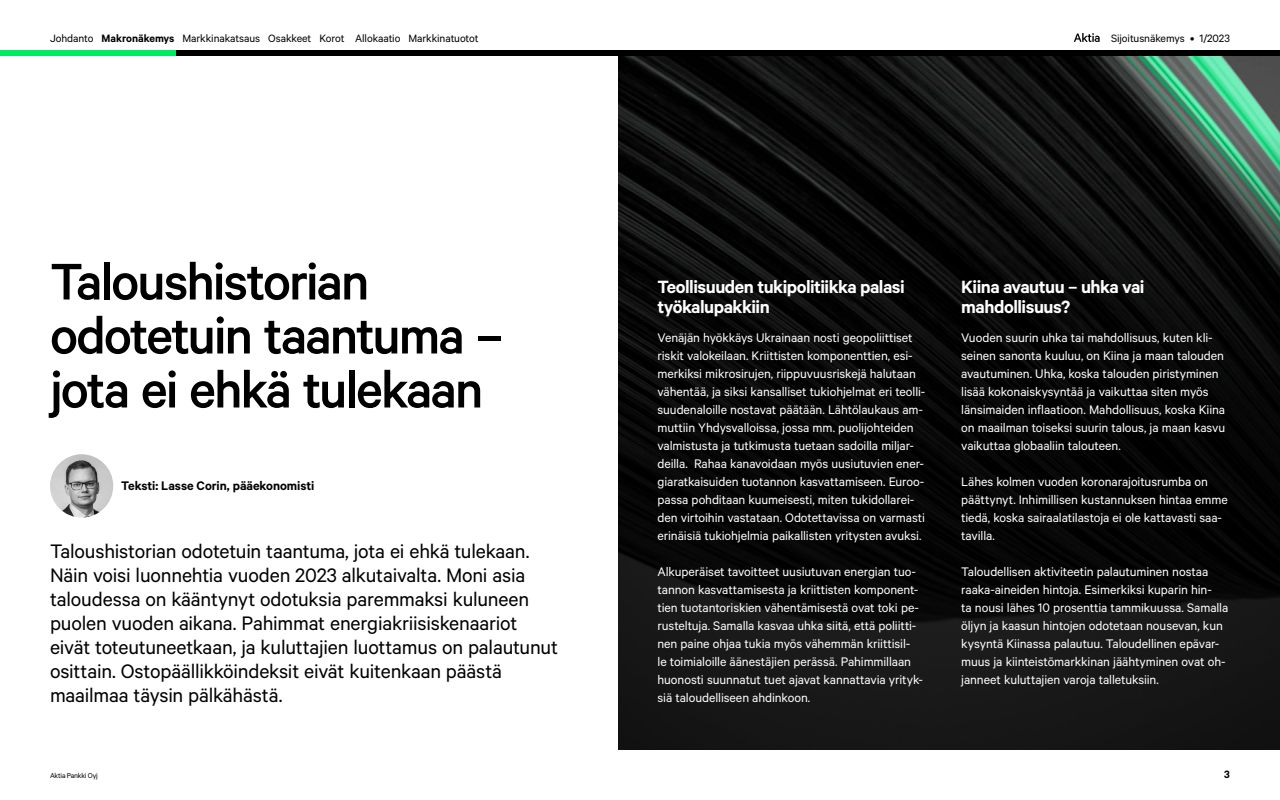
<style>
.page{position:relative;width:1280px;height:800px;background:#fff}
.page>*{position:absolute;margin:0;border:0;box-sizing:border-box;transform-origin:0 0}
.t1{font:500 58px/54px "Calibre";letter-spacing:-.04em;color:#000}
.t2{font:22px/24px "Calibre";letter-spacing:-.01em;color:#000}
.t3{font:600 20px/20px "Calibre";letter-spacing:-.025em;color:#fff}
.t4{font:14px/18px "Calibre";letter-spacing:-.005em;color:#fff}
.t5{font:600 14px "Calibre";letter-spacing:-.005em;color:#000}
.t6{font:12px "Calibre";letter-spacing:-.005em;color:#000}
.t7{font:600 12px "Calibre";color:#000}
.t8{font:8px "Calibre";letter-spacing:-.025em;color:#000}
.s1{font-weight:600}
.s2{font-weight:500}
</style>
<div class="page">
<img style="left:618px;top:56px;width:662px;height:79px">
<svg style="left:618px;top:135px;width:662px;height:615px;background:#0c0d0d"></svg>
<div style="left:176px;top:50px;width:1104px;height:6px;background:#000"></div>
<div style="left:0;top:50px;width:176px;height:6px;background:#00eb64"></div>
<svg style="left:1074px;top:33px;width:26px;height:9px"></svg>
<img style="left:50px;top:454px;width:63px;height:64px;border-radius:32px">
<p class="t6" style="left:50px;top:31px;width:430px">Johdanto <span class="s1">Makronäkemys</span> Markkinakatsaus Osakkeet Korot Allokaatio Markkinatuotot</p>
<p class="t6" style="left:1111px;top:31px;width:120px">Sijoitusnäkemys <span class="s2">•</span> 1/2023</p>
<h1 class="t1" style="left:50px;top:253px;width:454px">Taloushistorian odotetuin taantuma – jota ei ehkä tulekaan</h1>
<p class="t5" style="left:121px;top:477px;width:195px">Teksti: Lasse Corin, pääekonomisti</p>
<p class="t2" style="left:50px;top:538px;width:510px">Taloushistorian odotetuin taantuma, jota ei ehkä tulekaan.<br>Näin voisi luonnehtia vuoden 2023 alkutaivalta. Moni asia taloudessa on kääntynyt odotuksia paremmaksi kuluneen puolen vuoden aikana. Pahimmat energiakriisiskenaariot eivät toteutuneetkaan, ja kuluttajien luottamus on palautunut osittain. Ostopäällikköindeksit eivät kuitenkaan päästä maailmaa täysin pälkähästä.</p>
<h3 class="t3" style="left:658px;top:276px;width:249px">Teollisuuden tukipolitiikka palasi työkalupakkiin</h3>
<p class="t4" style="left:658px;top:328px;width:269px">Venäjän hyökkäys Ukrainaan nosti geopoliittiset riskit valokeilaan. Kriittisten komponenttien, esi&shy;merkiksi mikrosirujen, riippuvuusriskejä halutaan vähentää, ja siksi kansalliset tukiohjelmat eri teolli&shy;suudenaloille nostavat päätään. Lähtölaukaus am&shy;muttiin Yhdysvalloissa, jossa mm. puolijohteiden valmistusta ja tutkimusta tuetaan sadoilla miljar&shy;deilla. Rahaa kanavoidaan myös uusiutuvien ener&shy;giaratkaisuiden tuotannon kasvattamiseen. Euroo&shy;passa pohditaan kuumeisesti, miten tukidollarei&shy;den virtoihin vastataan. Odotettavissa on varmasti erinäisiä tukiohjelmia paikallisten yritysten avuksi.</p>
<p class="t4" style="left:658px;top:562px;width:267px">Alkuperäiset tavoitteet uusiutuvan energian tuo&shy;tannon kasvattamisesta ja kriittisten komponent&shy;tien tuotantoriskien vähentämisestä ovat toki pe&shy;rusteltuja. Samalla kasvaa uhka siitä, että poliitti&shy;nen paine ohjaa tukia myös vähemmän kriittisil-<br>le toimialoille äänestäjien perässä. Pahimmillaan huonosti suunnatut tuet ajavat kannattavia yrityk&shy;siä taloudelliseen ahdinkoon.</p>
<h3 class="t3" style="left:961px;top:276px;width:185px">Kiina avautuu – uhka vai mahdollisuus?</h3>
<p class="t4" style="left:961px;top:328px;width:266px">Vuoden suurin uhka tai mahdollisuus, kuten kli&shy;seinen sanonta kuuluu, on Kiina ja maan talouden avautuminen. Uhka, koska talouden piristyminen lisää kokonaiskysyntää ja vaikuttaa siten myös länsimaiden inflaatioon. Mahdollisuus, koska Kiina on maailman toiseksi suurin talous, ja maan kasvu vaikuttaa globaaliin talouteen.</p>
<p class="t4" style="left:961px;top:472px;width:268px">Lähes kolmen vuoden koronarajoitusrumba on päättynyt. Inhimillisen kustannuksen hintaa emme tiedä, koska sairaalatilastoja ei ole kattavasti saa&shy;tavilla.</p>
<p class="t4" style="left:961px;top:562px;width:269px">Taloudellisen aktiviteetin palautuminen nostaa raaka-aineiden hintoja. Esimerkiksi kuparin hin-<br>ta nousi lähes 10 prosenttia tammikuussa. Samalla öljyn ja kaasun hintojen odotetaan nousevan, kun kysyntä Kiinassa palautuu. Taloudellinen epävar&shy;muus ja kiinteistömarkkinan jäähtyminen ovat oh&shy;janneet kuluttajien varoja talletuksiin.</p>
<p class="t8" style="left:50px;top:771px;width:49px">Aktia Pankki Oyj</p>
<p class="t7" style="left:1224px;top:767px;width:7px">3</p>
</div>
